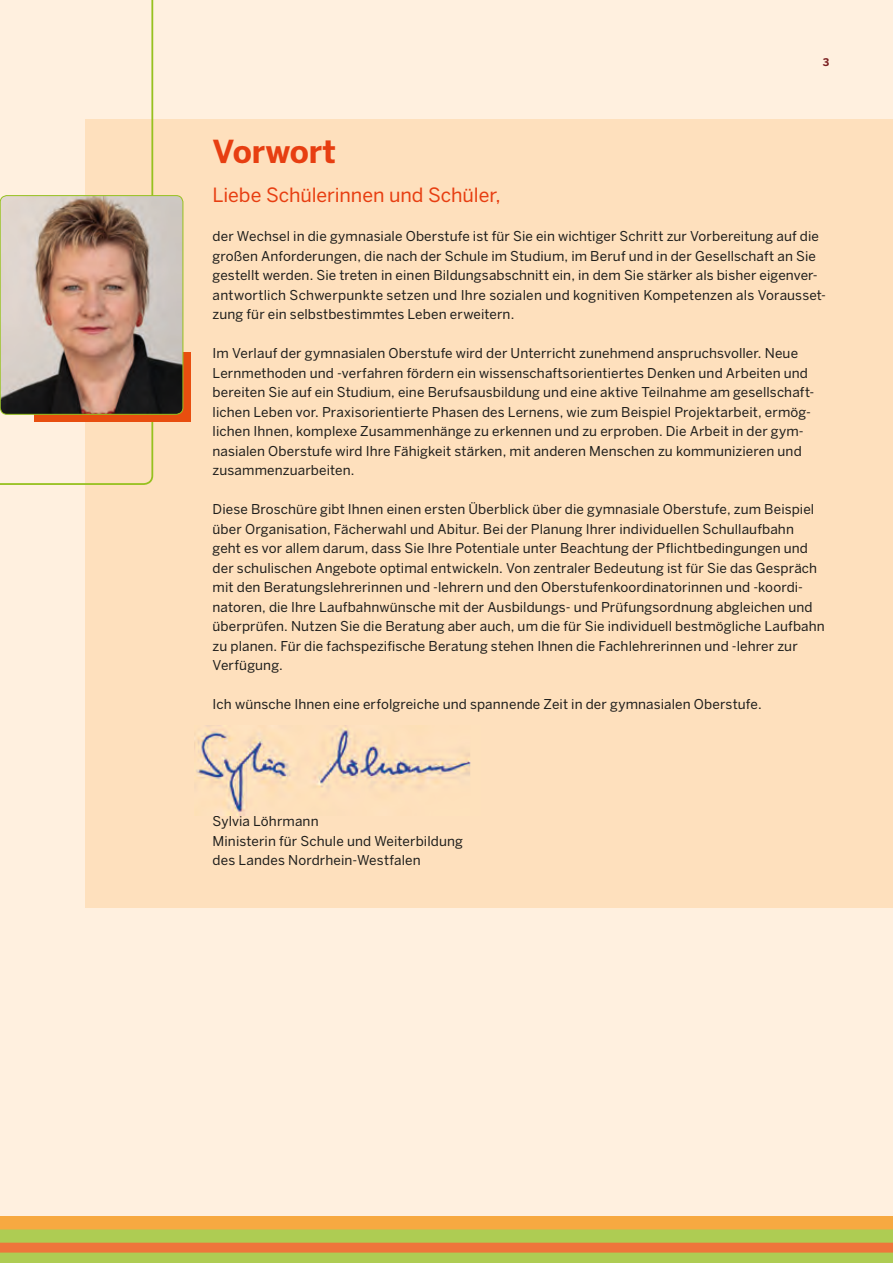
<style>
.page{position:relative;width:893px;height:1263px;background:#fff0df}
.page>*{position:absolute;margin:0;border:0;box-sizing:border-box;transform-origin:0 0}
.t1{font:700 31.5px "Benton Sans";letter-spacing:-.005em;color:#e73e11}
.t2{font:19.5px "Benton Sans";letter-spacing:-.005em;color:#e73e11}
.t3{font:13.5px/19.5px "Benton Sans";letter-spacing:.01em;color:#1d1d1b}
.t4{font:700 10.5px "Benton Sans";color:#7b1f20}
</style>
<div class="page">
<div style="left:85px;top:120px;width:808px;height:788px;background:#fee0bd"></div>
<svg style="left:0;top:0;width:153px;height:485px"></svg>
<img style="left:195px;top:728px;width:276px;height:87px">
<div style="left:34px;top:352px;width:156px;height:70px;background:#e84e0f"></div>
<img style="left:0;top:196px;width:183px;height:218px">
<div style="left:0;top:195px;width:183px;height:220px;border:1px solid #96c11f;border-radius:7px"></div>
<div style="left:0;top:1216px;width:893px;height:47px;background:#f7a941"></div>
<svg style="left:0;top:1229px;width:893px;height:34px;background:#c1b24b"></svg>
<p class="t4" style="left:823px;top:55px;width:8px">3</p>
<h1 class="t1" style="left:213px;top:133px;width:125px">Vorwort</h1>
<h2 class="t2" style="left:213px;top:183px;width:290px">Liebe Schülerinnen und Schüler,</h2>
<p class="t3" style="left:213px;top:226px;width:615px">der Wechsel in die gymnasiale Oberstufe ist für Sie ein wichtiger Schritt zur Vorbereitung auf die großen Anforderungen, die nach der Schule im Studium, im Beruf und in der Gesellschaft an Sie gestellt werden. Sie treten in einen Bildungsabschnitt ein, in dem Sie stärker als bisher eigenver&shy;antwortlich Schwerpunkte setzen und Ihre sozialen und kognitiven Kompetenzen als Vorausset&shy;zung für ein selbstbestimmtes Leben erweitern.</p>
<p class="t3" style="left:213px;top:343px;width:603px">Im Verlauf der gymnasialen Oberstufe wird der Unterricht zunehmend anspruchsvoller. Neue Lernmethoden und -verfahren fördern ein wissenschaftsorientiertes Denken und Arbeiten und bereiten Sie auf ein Studium, eine Berufsausbildung und eine aktive Teilnahme am gesellschaft&shy;lichen Leben vor. Praxisorientierte Phasen des Lernens, wie zum Beispiel Projektarbeit, ermög&shy;lichen Ihnen, komplexe Zusammenhänge zu erkennen und zu erproben. Die Arbeit in der gym&shy;nasialen Oberstufe wird Ihre Fähigkeit stärken, mit anderen Menschen zu kommunizieren und zusammenzuarbeiten.</p>
<p class="t3" style="left:213px;top:499px;width:614px">Diese Broschüre gibt Ihnen einen ersten Überblick über die gymnasiale Oberstufe, zum Beispiel über Organisation, Fächerwahl und Abitur. Bei der Planung Ihrer individuellen Schullaufbahn geht es vor allem darum, dass Sie Ihre Potentiale unter Beachtung der Pflichtbedingungen und der schulischen Angebote optimal entwickeln. Von zentraler Bedeutung ist für Sie das Gespräch mit den Beratungslehrerinnen und -lehrern und den Oberstufenkoordinatorinnen und -koordi&shy;natoren, die Ihre Laufbahnwünsche mit der Ausbildungs- und Prüfungsordnung abgleichen und überprüfen. Nutzen Sie die Beratung aber auch, um die für Sie individuell bestmögliche Laufbahn zu planen. Für die fachspezifische Beratung stehen Ihnen die Fachlehrerinnen und -lehrer zur Verfügung.</p>
<p class="t3" style="left:213px;top:694px;width:551px">Ich wünsche Ihnen eine erfolgreiche und spannende Zeit in der gymnasialen Oberstufe.</p>
<p class="t3" style="left:213px;top:811px;width:252px">Sylvia Löhrmann<br>Ministerin für Schule und Weiterbildung des Landes Nordrhein-Westfalen</p>
</div>
